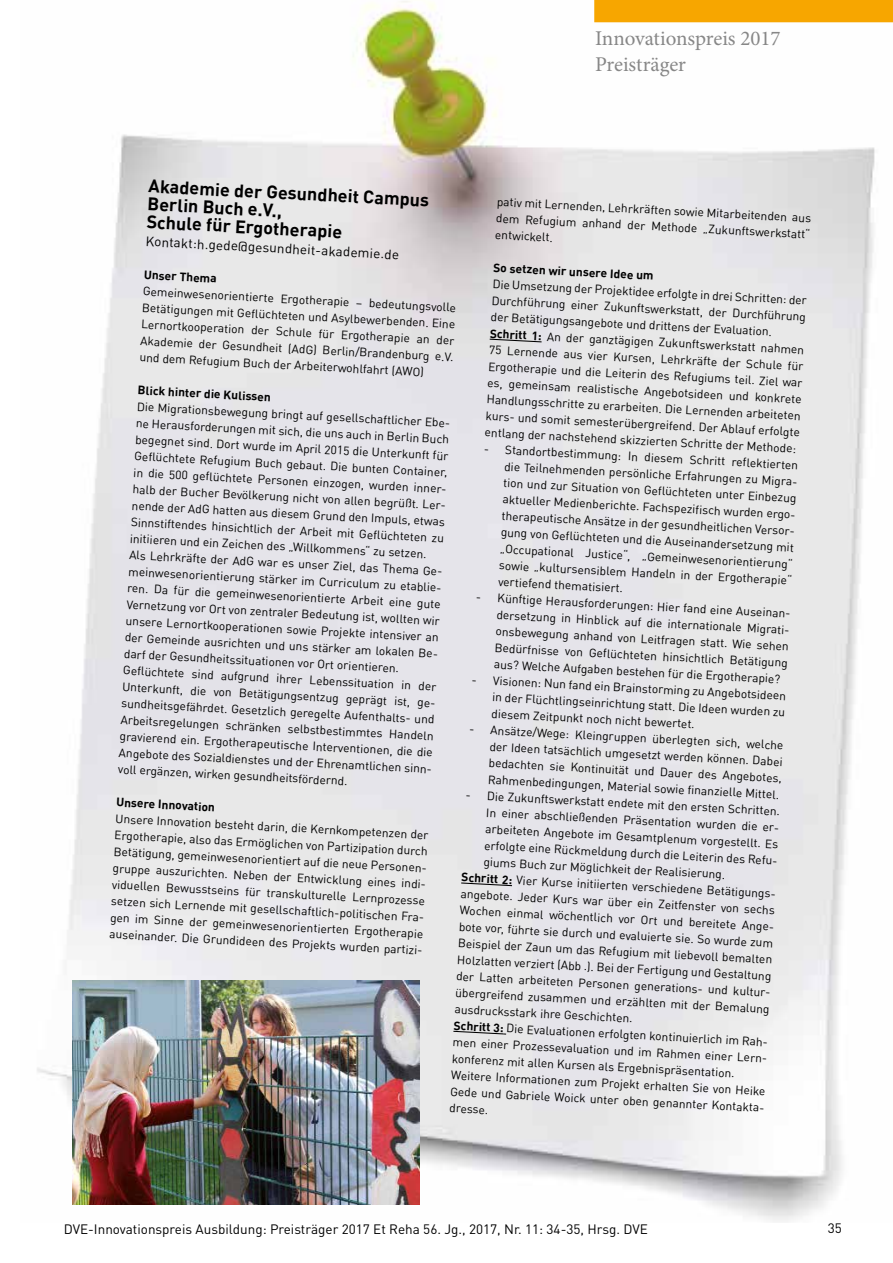
<style>
.page{position:relative;width:893px;height:1263px;background:#fff}
.page>*{position:absolute;margin:0;border:0;box-sizing:border-box;transform-origin:0 0}
.t1{font:21px/25.2px "Minion Pro";letter-spacing:-.005em;color:#878787}
.t2{font:700 18px/18px "DINOT";color:#000}
.t3{font:13.5px "DIN";color:#000}
.t4{font:13.5px "DINOT";color:#000}
.t5{font:12px/16.5px "DINOT";color:#000;text-align:justify}
.t6{font:700 12px "DINOT";color:#000}
.s1{font-weight:700}
</style>
<div class="page">
<img style="left:37px;top:1px;width:856px;height:1221px">
<svg style="left:489px;top:338px;width:54px;height:5px"></svg>
<svg style="left:460px;top:882px;width:53px;height:5px"></svg>
<svg style="left:452px;top:1030px;width:54px;height:5px"></svg>
<img style="left:72px;top:980px;width:348px;height:224px">
<div style="left:594px;top:0;width:299px;height:22px;background:#f7a600"></div>
<h1 class="t1" style="left:595px;top:26px;width:187px">Innovationspreis 2017<br>Preisträger</h1>
<h2 class="t2" style="left:149px;top:176px;width:282px;rotate:3deg">Akademie der Gesundheit Campus<br>Berlin Buch e.V.,<br>Schule für Ergotherapie</h2>
<p class="t5" style="left:497px;top:193px;width:316px;rotate:3deg">pativ mit Lernenden, Lehrkräften sowie Mitarbeitenden aus dem Refugium anhand der Methode „Zukunftswerkstatt“ entwickelt.</p>
<p class="t6" style="left:494px;top:259px;width:162px;rotate:3deg">So setzen wir unsere Idee um</p>
<p class="t5" style="left:493px;top:275px;width:316px;text-align:left;rotate:3deg">Die Umsetzung der Projektidee erfolgte in drei Schritten: der Durchführung einer Zukunftswerkstatt, der Durchführung der Betätigungsangebote und drittens der Evaluation.<br><span class="s1">Schritt 1:</span> An der ganztägigen Zukunftswerkstatt nahmen 75 Lernende aus vier Kursen, Lehrkräfte der Schule für Ergotherapie und die Leiterin des Refugiums teil. Ziel war es, gemeinsam realistische Angebotsideen und konkrete Handlungsschritte zu erarbeiten. Die Lernenden arbeiteten kurs- und somit semesterübergreifend. Der Ablauf erfolgte entlang der nachstehend skizzierten Schritte der Methode:</p>
<p class="t4" style="left:146px;top:233px;width:255px;rotate:3deg">Kontakt:h.gede@gesundheit-akademie.de</p>
<p class="t6" style="left:144px;top:267px;width:74px;rotate:3deg">Unser Thema</p>
<p class="t5" style="left:143px;top:283px;width:315px;rotate:3deg">Gemeinwesenorientierte Ergotherapie – bedeutungsvolle Betätigungen mit Geflüchteten und Asylbewerbenden. Eine Lernortkooperation der Schule für Ergotherapie an der Akademie der Gesundheit (AdG) Berlin/Brandenburg e.V. und dem Refugium Buch der Arbeiterwohlfahrt (AWO)</p>
<p class="t6" style="left:138px;top:382px;width:135px;rotate:3deg">Blick hinter die Kulissen</p>
<p class="t5" style="left:137px;top:398px;width:315px;text-align:left;rotate:3deg">Die Migrationsbewegung bringt auf gesellschaftlicher Ebe&shy;ne Herausforderungen mit sich, die uns auch in Berlin Buch begegnet sind. Dort wurde im April 2015 die Unterkunft für Geflüchtete Refugium Buch gebaut. Die bunten Container, in die 500 geflüchtete Personen einzogen, wurden inner&shy;halb der Bucher Bevölkerung nicht von allen begrüßt. Ler&shy;nende der AdG hatten aus diesem Grund den Impuls, etwas Sinnstiftendes hinsichtlich der Arbeit mit Geflüchteten zu initiieren und ein Zeichen des „Willkommens“ zu setzen.<br>Als Lehrkräfte der AdG war es unser Ziel, das Thema Ge&shy;meinwesenorientierung stärker im Curriculum zu etablie&shy;ren. Da für die gemeinwesenorientierte Arbeit eine gute Vernetzung vor Ort von zentraler Bedeutung ist, wollten wir unsere Lernortkooperationen sowie Projekte intensiver an der Gemeinde ausrichten und uns stärker am lokalen Be&shy;darf der Gesundheitssituationen vor Ort orientieren.<br>Geflüchtete sind aufgrund ihrer Lebenssituation in der Unterkunft, die von Betätigungsentzug geprägt ist, ge&shy;sundheitsgefährdet. Gesetzlich geregelte Aufenthalts- und Arbeitsregelungen schränken selbstbestimmtes Handeln gravierend ein. Ergotherapeutische Interventionen, die die Angebote des Sozialdienstes und der Ehrenamtlichen sinn&shy;voll ergänzen, wirken gesundheitsfördernd.</p>
<p class="t6" style="left:117px;top:794px;width:100px;rotate:3deg">Unsere Innovation</p>
<p class="t5" style="left:116px;top:810px;width:316px;rotate:3deg">Unsere Innovation besteht darin, die Kernkompetenzen der Ergotherapie, also das Ermöglichen von Partizipation durch Betätigung, gemeinwesenorientiert auf die neue Personen&shy;gruppe auszurichten. Neben der Entwicklung eines indi&shy;viduellen Bewusstseins für transkulturelle Lernprozesse setzen sich Lernende mit gesellschaftlich-politischen Fra&shy;gen im Sinne der gemeinwesenorientierten Ergotherapie auseinander. Die Grundideen des Projekts wurden partizi-</p>
<p class="t5" style="left:506px;top:441px;width:295px;text-indent:-21px;rotate:3deg">- Standortbestimmung: In diesem Schritt reflektierten die Teilnehmenden persönliche Erfahrungen zu Migra&shy;tion und zur Situation von Geflüchteten unter Einbezug aktueller Medienberichte. Fachspezifisch wurden ergo&shy;therapeutische Ansätze in der gesundheitlichen Versor&shy;gung von Geflüchteten und die Auseinandersetzung mit „Occupational Justice“, „Gemeinwesenorientierung“ sowie „kultursensiblem Handeln in der Ergotherapie“ vertiefend thematisiert.</p>
<p class="t5" style="left:498px;top:590px;width:295px;text-indent:-21px;rotate:3deg">- Künftige Herausforderungen: Hier fand eine Auseinan&shy;dersetzung in Hinblick auf die internationale Migrati&shy;onsbewegung anhand von Leitfragen statt. Wie sehen Bedürfnisse von Geflüchteten hinsichtlich Betätigung aus? Welche Aufgaben bestehen für die Ergotherapie?</p>
<p class="t5" style="left:494px;top:672px;width:295px;text-indent:-21px;rotate:3deg">- Visionen: Nun fand ein Brainstorming zu Angebotsideen in der Flüchtlingseinrichtung statt. Die Ideen wurden zu diesem Zeitpunkt noch nicht bewertet.</p>
<p class="t5" style="left:491px;top:721px;width:295px;text-indent:-21px;rotate:3deg">- Ansätze/Wege: Kleingruppen überlegten sich, welche der Ideen tatsächlich umgesetzt werden können. Dabei bedachten sie Kontinuität und Dauer des Angebotes, Rahmenbedingungen, Material sowie finanzielle Mittel.</p>
<p class="t5" style="left:466px;top:786px;width:316px;rotate:3deg">- Die Zukunftswerkstatt endete mit den ersten Schritten.</p>
<p class="t5" style="left:487px;top:804px;width:295px;rotate:3deg">In einer abschließenden Präsentation wurden die er-</p>
<p class="t5" style="left:486px;top:820px;width:295px;rotate:3deg">arbeiteten Angebote im Gesamtplenum vorgestellt. Es</p>
<p class="t5" style="left:485px;top:837px;width:295px;rotate:3deg">erfolgte eine Rückmeldung durch die Leiterin des Refu-</p>
<p class="t5" style="left:484px;top:853px;width:243px;rotate:3deg">giums Buch zur Möglichkeit der Realisierung.</p>
<p class="t5" style="left:462px;top:869px;width:317px;rotate:3deg"><span class="s1">Schritt 2:</span> Vier Kurse initiierten verschiedene Betätigungs-</p>
<p class="t5" style="left:461px;top:885px;width:316px;rotate:3deg">angebote. Jeder Kurs war über ein Zeitfenster von sechs</p>
<p class="t5" style="left:460px;top:901px;width:316px;rotate:3deg">Wochen einmal wöchentlich vor Ort und bereitete Ange-</p>
<p class="t5" style="left:459px;top:918px;width:316px;rotate:3deg">bote vor, führte sie durch und evaluierte sie. So wurde zum</p>
<p class="t5" style="left:458px;top:934px;width:316px;rotate:3deg">Beispiel der Zaun um das Refugium mit liebevoll bemalten</p>
<p class="t5" style="left:458px;top:951px;width:316px;rotate:3deg">Holzlatten verziert (Abb .). Bei der Fertigung und Gestaltung</p>
<p class="t5" style="left:457px;top:967px;width:317px;rotate:3deg">der Latten arbeiteten Personen generations- und kultur-</p>
<p class="t5" style="left:456px;top:984px;width:316px;rotate:3deg">übergreifend zusammen und erzählten mit der Bemalung</p>
<p class="t5" style="left:455px;top:1000px;width:180px;rotate:3deg">ausdrucksstark ihre Geschichten.</p>
<p class="t5" style="left:454px;top:1017px;width:316px;rotate:3deg"><span class="s1">Schritt 3:</span> Die Evaluationen erfolgten kontinuierlich im Rah-</p>
<p class="t5" style="left:453px;top:1033px;width:316px;rotate:3deg">men einer Prozessevaluation und im Rahmen einer Lern-</p>
<p class="t5" style="left:452px;top:1050px;width:284px;rotate:3deg">konferenz mit allen Kursen als Ergebnispräsentation.</p>
<p class="t5" style="left:452px;top:1066px;width:316px;rotate:3deg">Weitere Informationen zum Projekt erhalten Sie von Heike</p>
<p class="t5" style="left:451px;top:1083px;width:316px;rotate:3deg">Gede und Gabriele Woick unter oben genannter Kontakta-</p>
<p class="t5" style="left:450px;top:1099px;width:41px;rotate:3deg">dresse.</p>
<p class="t3" style="left:64px;top:1220px;width:586px">DVE-Innovationspreis Ausbildung: Preisträger 2017 Et Reha 56. Jg., 2017, Nr. 11: 34-35, Hrsg. DVE</p>
<p class="t4" style="left:828px;top:1220px;width:16px">35</p>
</div>
